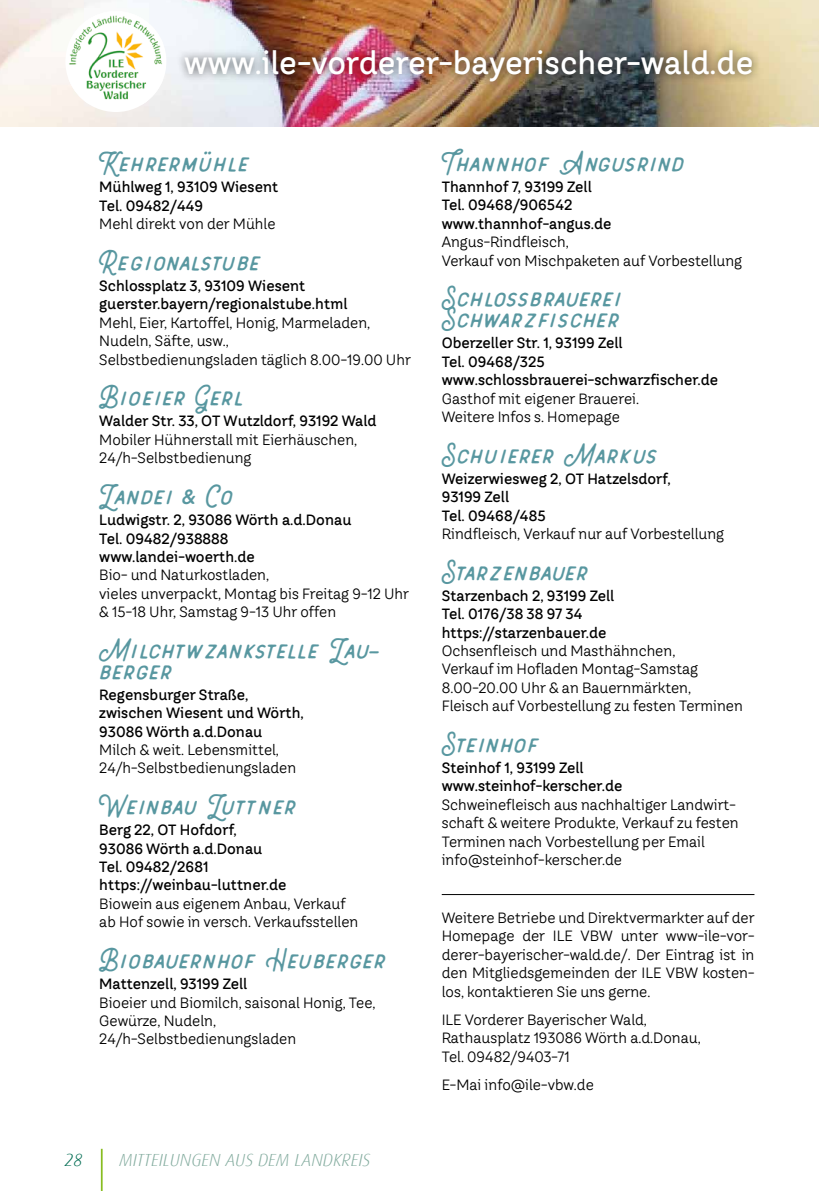
<style>
.page{position:relative;width:819px;height:1191px;background:#fff}
.page>*{position:absolute;margin:0;border:0;box-sizing:border-box;transform-origin:0 0}
.t1{font:500 31.68px "TT Hazelnuts";color:#fff}
.t2{font:19.25px/21px "Restless Youth Small Caps";color:#5897a0}
.t3{font:19.25px "Restless Youth Small Caps";letter-spacing:-.02em;color:#5897a0}
.t4{font:19.25px/21px "Restless Youth Small Caps";letter-spacing:-.05em;color:#5897a0}
.t5{font:19.25px "Restless Youth Small Caps";letter-spacing:-.03em;color:#5897a0}
.t6{font:19.25px "Restless Youth Small Caps";letter-spacing:-.06em;color:#5897a0}
.t7{font:italic 300 17.5px "Dax";color:#84ac9f}
.t8{font:italic 300 17.5px "Dax";color:#006c52}
.t9{font:14.88px/18.4px "TT Hazelnuts";color:#000}
.t10{font:500 14.88px/18.4px "TT Hazelnuts";color:#000}
</style>
<div class="page">
<hr style="left:441px;top:894px;width:313px;height:1px;background:#000">
<hr style="left:101px;top:1148px;width:2px;height:43px;background:#88bd21">
<img style="left:0;top:0;width:819px;height:126px">
<div style="left:65px;top:11px;width:101px;height:101px;background:#fff;border-radius:50%"></div>
<img style="left:69px;top:11px;width:94px;height:93px">
<div style="left:175px;top:41px;width:586px;height:50px;background:#000;opacity:.45"></div>
<h1 class="t1" style="left:184px;top:43px;width:570px">www.ile-vorderer-bayerischer-wald.de</h1>
<p class="t2" style="left:99px;top:154px;width:153px">Kehrermühle</p>
<p class="t10" style="left:99px;top:178px;width:181px">Mühlweg 1, 93109 Wiesent<br>Tel. 09482/449</p>
<p class="t9" style="left:99px;top:214px;width:178px">Mehl direkt von der Mühle</p>
<p class="t2" style="left:99px;top:253px;width:164px">Regionalstube</p>
<p class="t10" style="left:99px;top:276px;width:250px">Schlossplatz 3, 93109 Wiesent guerster.bayern/regionalstube.html</p>
<p class="t9" style="left:99px;top:313px;width:313px">Mehl, Eier, Kartoffel, Honig, Marmeladen,<br>Nudeln, Säfte, usw.,<br>Selbstbedienungsladen täglich 8.00-19.00 Uhr</p>
<p class="t3" style="left:99px;top:387px;width:145px">Bioeier Gerl</p>
<p class="t10" style="left:99px;top:412px;width:279px">Walder Str. 33, OT Wutzldorf, 93192 Wald</p>
<p class="t9" style="left:99px;top:430px;width:259px">Mobiler Hühnerstall mit Eierhäuschen,<br>24/h-Selbstbedienung</p>
<p class="t2" style="left:99px;top:487px;width:136px">Landei &amp; Co</p>
<p class="t10" style="left:99px;top:510px;width:254px">Ludwigstr. 2, 93086 Wörth a.d.Donau<br>Tel. 09482/938888 www.landei-woerth.de</p>
<p class="t9" style="left:99px;top:565px;width:311px">Bio- und Naturkostladen,<br>vieles unverpackt, Montag bis Freitag 9-12 Uhr &amp; 15-18 Uhr, Samstag 9-13 Uhr offen</p>
<p class="t2" style="left:99px;top:641px;width:284px">Milchtwzankstelle Lau&shy;berger</p>
<p class="t10" style="left:99px;top:685px;width:206px">Regensburger Straße, zwischen Wiesent und Wörth,<br>93086 Wörth a.d.Donau</p>
<p class="t9" style="left:99px;top:740px;width:198px">Milch &amp; weit. Lebensmittel,<br>24/h-Selbstbedienungsladen</p>
<p class="t2" style="left:99px;top:797px;width:199px">Weinbau Luttner</p>
<p class="t10" style="left:99px;top:820px;width:189px">Berg 22, OT Hofdorf,<br>93086 Wörth a.d.Donau<br>Tel. 09482/2681 https://weinbau-luttner.de</p>
<p class="t9" style="left:99px;top:894px;width:261px">Biowein aus eigenem Anbau, Verkauf ab Hof sowie in versch. Verkaufsstellen</p>
<p class="t3" style="left:99px;top:950px;width:289px">Biobauernhof Heuberger</p>
<p class="t10" style="left:99px;top:974px;width:150px">Mattenzell, 93199 Zell</p>
<p class="t9" style="left:99px;top:993px;width:278px">Bioeier und Biomilch, saisonal Honig, Tee,<br>Gewürze, Nudeln,<br>24/h-Selbstbedienungsladen</p>
<p class="t8" style="left:64px;top:1150px;width:19px">28</p>
<p class="t7" style="left:119px;top:1150px;width:253px">MITTEILUNGEN AUS DEM LANDKREIS</p>
<p class="t2" style="left:441px;top:154px;width:244px">Thannhof Angusrind</p>
<p class="t10" style="left:441px;top:177px;width:171px">Thannhof 7, 93199 Zell<br>Tel. 09468/906542 www.thannhof-angus.de</p>
<p class="t9" style="left:441px;top:232px;width:302px">Angus-Rindfleisch,<br>Verkauf von Mischpaketen auf Vorbestellung</p>
<p class="t4" style="left:441px;top:289px;width:183px">Schlossbrauerei<br>Schwarzfischer</p>
<p class="t10" style="left:441px;top:334px;width:278px">Oberzeller Str. 1, 93199 Zell<br>Tel. 09468/325 www.schlossbrauerei-schwarzfischer.de</p>
<p class="t9" style="left:441px;top:389px;width:199px">Gasthof mit eigener Brauerei.<br>Weitere Infos s. Homepage</p>
<p class="t5" style="left:441px;top:445px;width:218px">Schuierer Markus</p>
<p class="t10" style="left:441px;top:469px;width:230px">Weizerwiesweg 2, OT Hatzelsdorf,<br>93199 Zell<br>Tel. 09468/485</p>
<p class="t9" style="left:441px;top:524px;width:284px">Rindfleisch, Verkauf nur auf Vorbestellung</p>
<p class="t2" style="left:441px;top:563px;width:148px">Starzenbauer</p>
<p class="t10" style="left:441px;top:586px;width:174px">Starzenbach 2, 93199 Zell<br>Tel. 0176/38 38 97 34 https://starzenbauer.de</p>
<p class="t9" style="left:441px;top:641px;width:303px">Ochsenfleisch und Masthähnchen,<br>Verkauf im Hofladen Montag-Samstag 8.00-20.00 Uhr &amp; an Bauernmärkten,<br>Fleisch auf Vorbestellung zu festen Terminen</p>
<p class="t6" style="left:441px;top:734px;width:100px">Steinhof</p>
<p class="t10" style="left:441px;top:758px;width:182px">Steinhof 1, 93199 Zell www.steinhof-kerscher.de</p>
<p class="t9" style="left:441px;top:795px;width:298px">Schweinefleisch aus nachhaltiger Landwirt&shy;schaft &amp; weitere Produkte, Verkauf zu festen Terminen nach Vorbestellung per Email info@steinhof-kerscher.de</p>
<p class="t9" style="left:441px;top:908px;width:314px;text-align:justify">Weitere Betriebe und Direktvermarkter auf der Homepage der ILE VBW unter www-ile-vor&shy;derer-bayerischer-wald.de/. Der Eintrag ist in den Mitgliedsgemeinden der ILE VBW kosten&shy;los, kontaktieren Sie uns gerne.</p>
<p class="t9" style="left:441px;top:1010px;width:260px">ILE Vorderer Bayerischer Wald,<br>Rathausplatz 193086 Wörth a.d.Donau,<br>Tel. 09482/9403-71</p>
<p class="t9" style="left:441px;top:1075px;width:153px">E-Mai info@ile-vbw.de</p>
</div>
